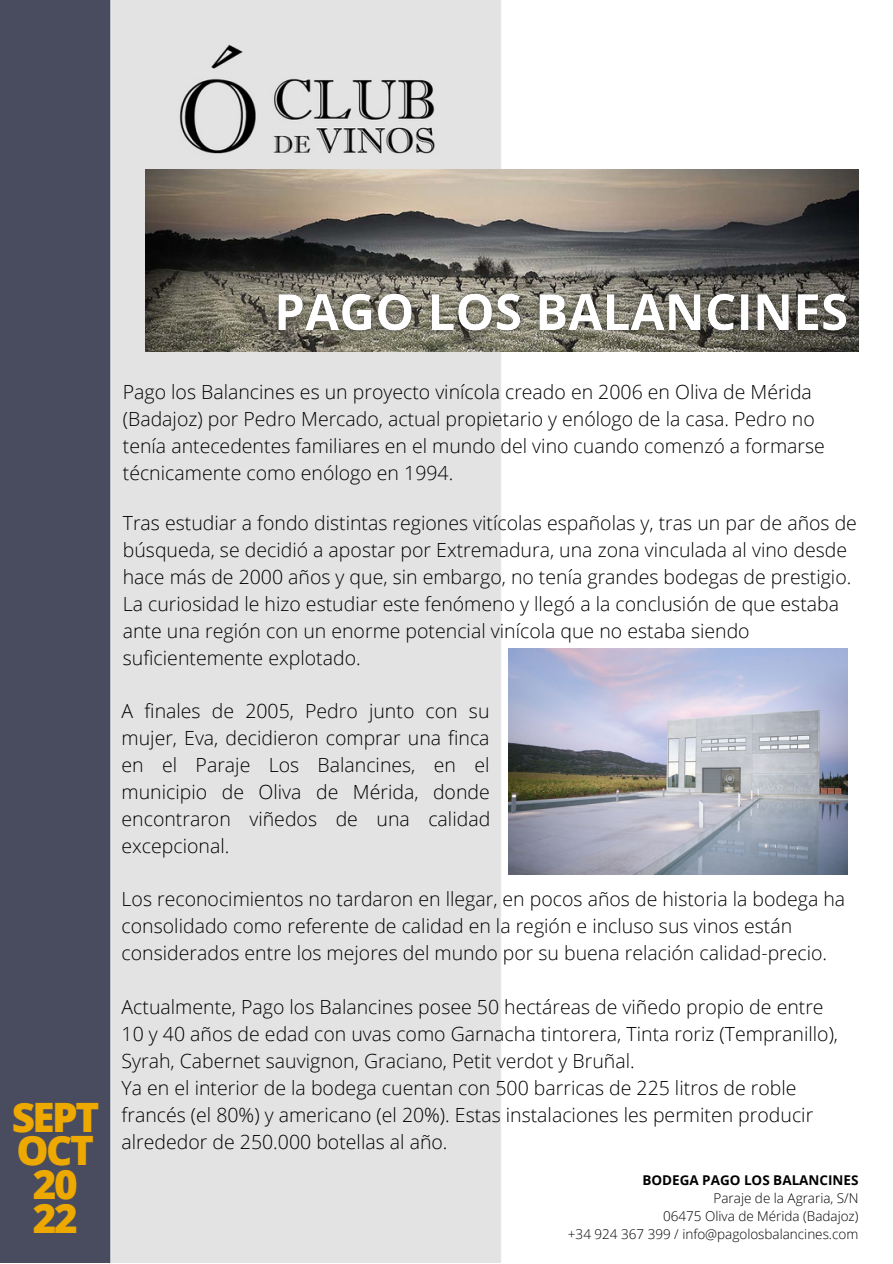
<style>
.page{position:relative;width:893px;height:1264px;background:#fff}
.page>*{position:absolute;margin:0;border:0;box-sizing:border-box;transform-origin:0 0}
.t1{font:800 40.5px/33.8px "Open Sans";letter-spacing:-.06em;color:#eda900;text-align:center}
.t2{font:300 19.5px/27px "Open Sans";color:#000}
.t3{font:300 13.5px/18px "Open Sans";color:#000;text-align:right}
.t4{font:700 13.5px "Open Sans";color:#000}
</style>
<div class="page">
<img style="left:0;top:0;width:859px;height:1262px">
<div style="left:649px;top:89px;width:12px;height:11px;background:#fff;border-radius:50%"></div>
<div style="left:650px;top:139px;width:12px;height:11px;background:#fff;border-radius:50%"></div>
<div style="left:650px;top:161px;width:12px;height:11px;background:#fff;border-radius:50%"></div>
<img style="left:145px;top:170px;width:713px;height:182px">
<img style="left:508px;top:648px;width:338px;height:226px">
<img style="left:261px;top:265px;width:598px;height:94px">
<h1 class="t1" style="left:12px;top:1098px;width:89px">SEPT<br>OCT<br>20<br>22</h1>
<p class="t2" style="left:123px;top:378px;width:703px">Pago los Balancines es un proyecto vinícola creado en 2006 en Oliva de Mérida (Badajoz) por Pedro Mercado, actual propietario y enólogo de la casa. Pedro no tenía antecedentes familiares en el mundo del vino cuando comenzó a formarse técnicamente como enólogo en 1994.</p>
<p class="t2" style="left:123px;top:508px;width:735px">Tras estudiar a fondo distintas regiones vitícolas españolas y, tras un par de años de búsqueda, se decidió a apostar por Extremadura, una zona vinculada al vino desde hace más de 2000 años y que, sin embargo, no tenía grandes bodegas de prestigio.<br>La curiosidad le hizo estudiar este fenómeno y llegó a la conclusión de que estaba ante una región con un enorme potencial vinícola que no estaba siendo suficientemente explotado.</p>
<p class="t2" style="left:122px;top:697px;width:370px;text-align:justify">A finales de 2005, Pedro junto con su mujer, Eva, decidieron comprar una finca en el Paraje Los Balancines, en el municipio de Oliva de Mérida, donde encontraron viñedos de una calidad excepcional.</p>
<p class="t2" style="left:122px;top:884px;width:725px">Los reconocimientos no tardaron en llegar, en pocos años de historia la bodega ha consolidado como referente de calidad en la región e incluso sus vinos están considerados entre los mejores del mundo por su buena relación calidad-precio.</p>
<p class="t2" style="left:122px;top:992px;width:718px">Actualmente, Pago los Balancines posee 50 hectáreas de viñedo propio de entre 10 y 40 años de edad con uvas como Garnacha tintorera, Tinta roriz (Tempranillo), Syrah, Cabernet sauvignon, Graciano, Petit verdot y Bruñal.<br>Ya en el interior de la bodega cuentan con 500 barricas de 225 litros de roble francés (el 80%) y americano (el 20%). Estas instalaciones les permiten producir alrededor de 250.000 botellas al año.</p>
<p class="t4" style="left:642px;top:1170px;width:218px">BODEGA PAGO LOS BALANCINES</p>
<p class="t3" style="left:568px;top:1188px;width:292px">Paraje de la Agraria, S/N<br>06475 Oliva de Mérida (Badajoz)<br>+34 924 367 399 / info@pagolosbalancines.com</p>
</div>
